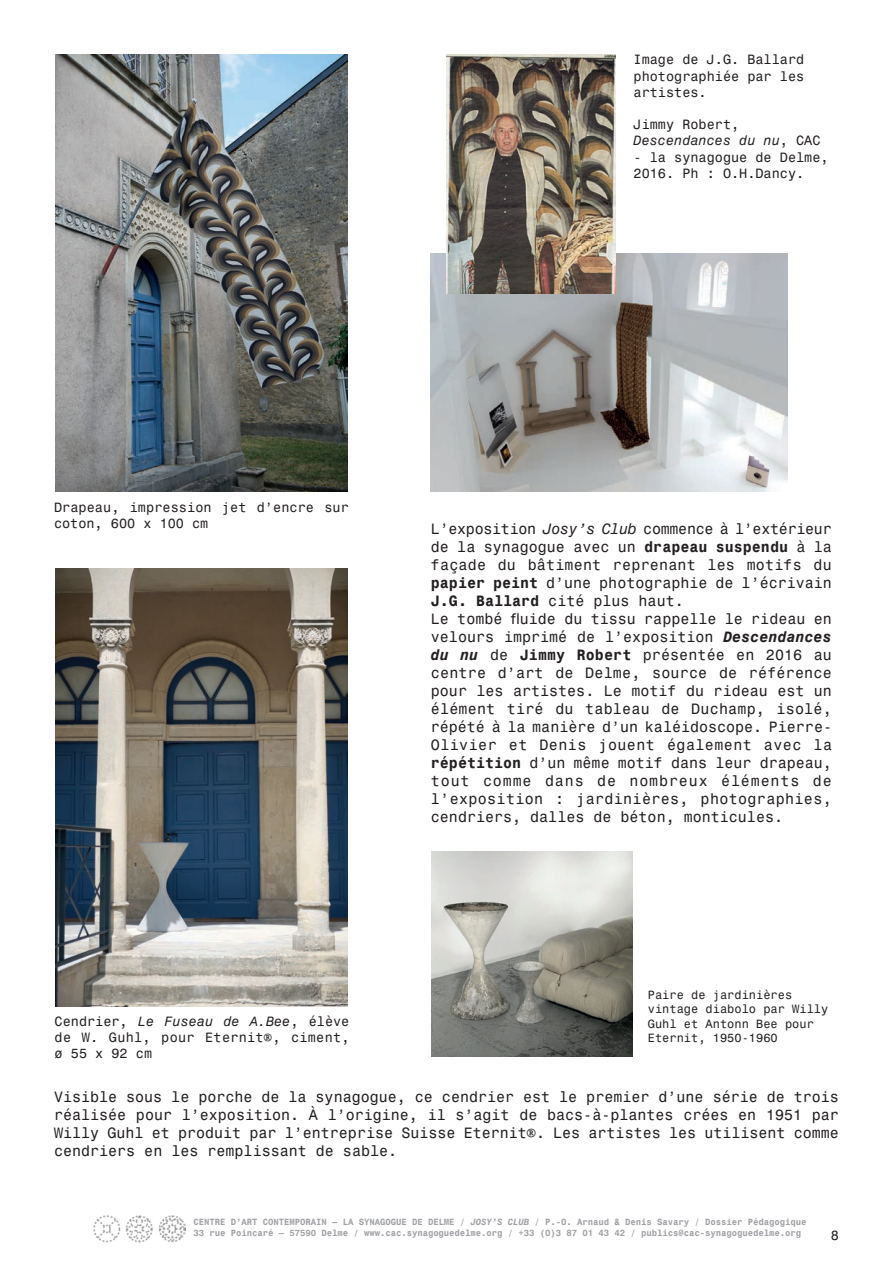
<style>
.page{position:relative;width:893px;height:1263px;background:#fff}
.page>*{position:absolute;margin:0;border:0;box-sizing:border-box;transform-origin:0 0}
.t1{font:15px/18px "Monospace 821 BT";color:#231f20}
.t2{font:13.5px/16.2px "Monospace 821 BT";color:#231f20}
.t3{font:12px/14.4px "Monospace 821 BT";color:#231f20}
.t4{font:700 9px/10.8px "Monospace 821 BT";letter-spacing:-.01em;color:#a0a1a5}
.s1{font-style:italic}
.s2{font-weight:700}
.s3{font-weight:700;font-style:italic}
</style>
<div class="page">
<img style="left:93px;top:1215px;width:92px;height:27px">
<img style="left:55px;top:54px;width:292px;height:438px">
<img style="left:431px;top:254px;width:357px;height:238px">
<img style="left:446px;top:54px;width:170px;height:239px">
<img style="left:55px;top:568px;width:292px;height:438px">
<img style="left:431px;top:852px;width:201px;height:204px">
<p class="t2" style="left:634px;top:51px;width:172px;text-align:justify">Image de J.G. Ballard photographiée par les artistes.</p>
<p class="t2" style="left:634px;top:116px;width:188px">Jimmy Robert,<br><span class="s1">Descendances du nu</span>, CAC</p>
<p class="t2" style="left:634px;top:149px;width:197px">- la synagogue de Delme,<br>2016. Ph : O.H.Dancy.</p>
<p class="t2" style="left:54px;top:499px;width:296px">Drapeau, impression jet d’encre sur coton, 600 x 100 cm</p>
<p class="t2" style="left:55px;top:1013px;width:296px;text-align:justify">Cendrier, <span class="s1">Le Fuseau de A.Bee</span>, élève de W. Guhl, pour Eternit®, ciment, ø 55 x 92 cm</p>
<p class="t1" style="left:431px;top:519px;width:403px">L’exposition <span class="s1">Josy’s Club</span> commence à l’extérieur de la synagogue avec un <span class="s2">drapeau suspendu</span> à la façade du bâtiment reprenant les motifs du <span class="s2">papier peint</span> d’une photographie de l’écrivain <span class="s2">J.G. Ballard</span> cité plus haut.<br>Le tombé fluide du tissu rappelle le rideau en velours imprimé de l’exposition <span class="s3">Descendances du nu</span> de <span class="s2">Jimmy Robert</span> présentée en 2016 au centre d’art de Delme, source de référence pour les artistes. Le motif du rideau est un élément tiré du tableau de Duchamp, isolé, répété à la manière d’un kaléidoscope. Pierre-Olivier et Denis jouent également avec la <span class="s2">répétition</span> d’un même motif dans leur drapeau, tout comme dans de nombreux éléments de l’exposition : jardinières, photographies, cendriers, dalles de béton, monticules.</p>
<p class="t3" style="left:648px;top:987px;width:182px">Paire de jardinières vintage diabolo par Willy<br>Guhl et Antonn Bee pour<br>Eternit, 1950-1960</p>
<p class="t1" style="left:54px;top:1088px;width:786px;text-align:justify">Visible sous le porche de la synagogue, ce cendrier est le premier d’une série de trois réalisée pour l’exposition. À l’origine, il s’agit de bacs-à-plantes crées en 1951 par Willy Guhl et produit par l’entreprise Suisse Eternit®. Les artistes les utilisent comme cendriers en les remplissant de sable.</p>
<p class="t4" style="left:194px;top:1216px;width:614px">CENTRE D’ART CONTEMPORAIN – LA SYNAGOGUE DE DELME / <span class="s1">JOSY’S CLUB</span> / P.-O. Arnaud &amp; Denis Savary / Dossier Pédagogique<br>33 rue Poincaré – 57590 Delme / www.cac.synagoguedelme.org / +33 (0)3 87 01 43 42 / publics@cac-synagoguedelme.org</p>
<p class="t2" style="left:831px;top:1227px;width:10px">8</p>
</div>
